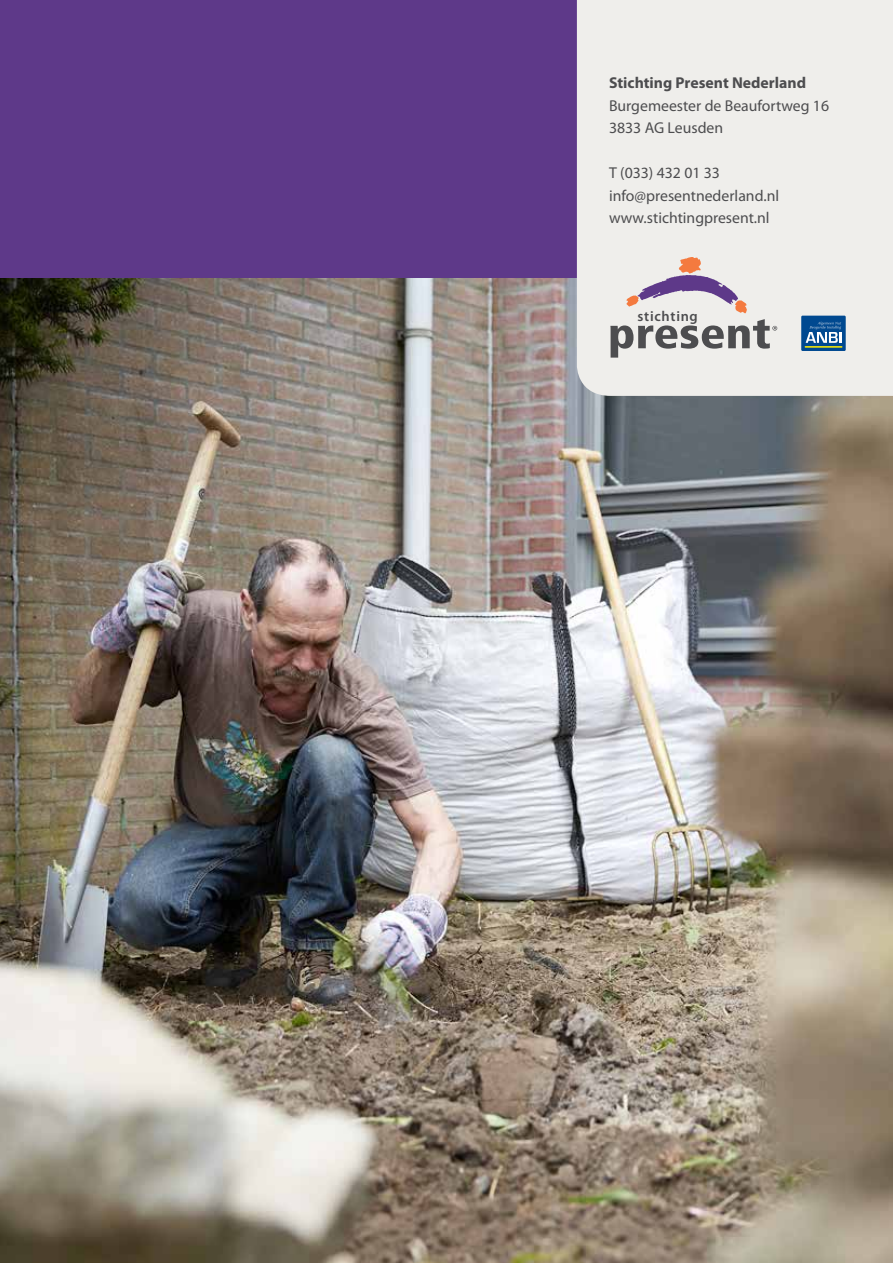
<style>
.page{position:relative;width:893px;height:1263px;background:#5e3989}
.page>*{position:absolute;margin:0;border:0;box-sizing:border-box;transform-origin:0 0}
.t1{font:15.75px/22.5px "Myriad Pro";color:#4d4d4f}
.t2{font:700 15.75px "Myriad Pro";color:#4d4d4f}
.t3{font:600 14.4px "Myriad Pro";letter-spacing:.05em;color:#4d4d4f}
</style>
<div class="page">
<img style="left:0;top:278px;width:893px;height:985px">
<div style="left:577px;top:0;width:316px;height:396px;background:#efeeeb"></div>
<div style="left:801px;top:316px;width:45px;height:35px;background:#004990"></div>
<svg style="left:806px;top:322px;width:35px;height:21px"></svg>
<hr style="left:805px;top:346px;width:37px;height:2px;background:#ffef00">
<svg style="left:626px;top:257px;width:121px;height:56px"></svg>
<svg style="left:610px;top:319px;width:167px;height:39px;background:#b7b6b5"></svg>
<p class="t2" style="left:609px;top:77px;width:199px">Stichting Present Nederland</p>
<p class="t1" style="left:609px;top:96px;width:222px">Burgemeester de Beaufortweg 16<br>3833 AG Leusden</p>
<p class="t1" style="left:609px;top:163px;width:172px">T (033) 432 01 33 info@presentnederland.nl www.stichtingpresent.nl</p>
<p class="t3" style="left:638px;top:311px;width:62px">stichting</p>
</div>
